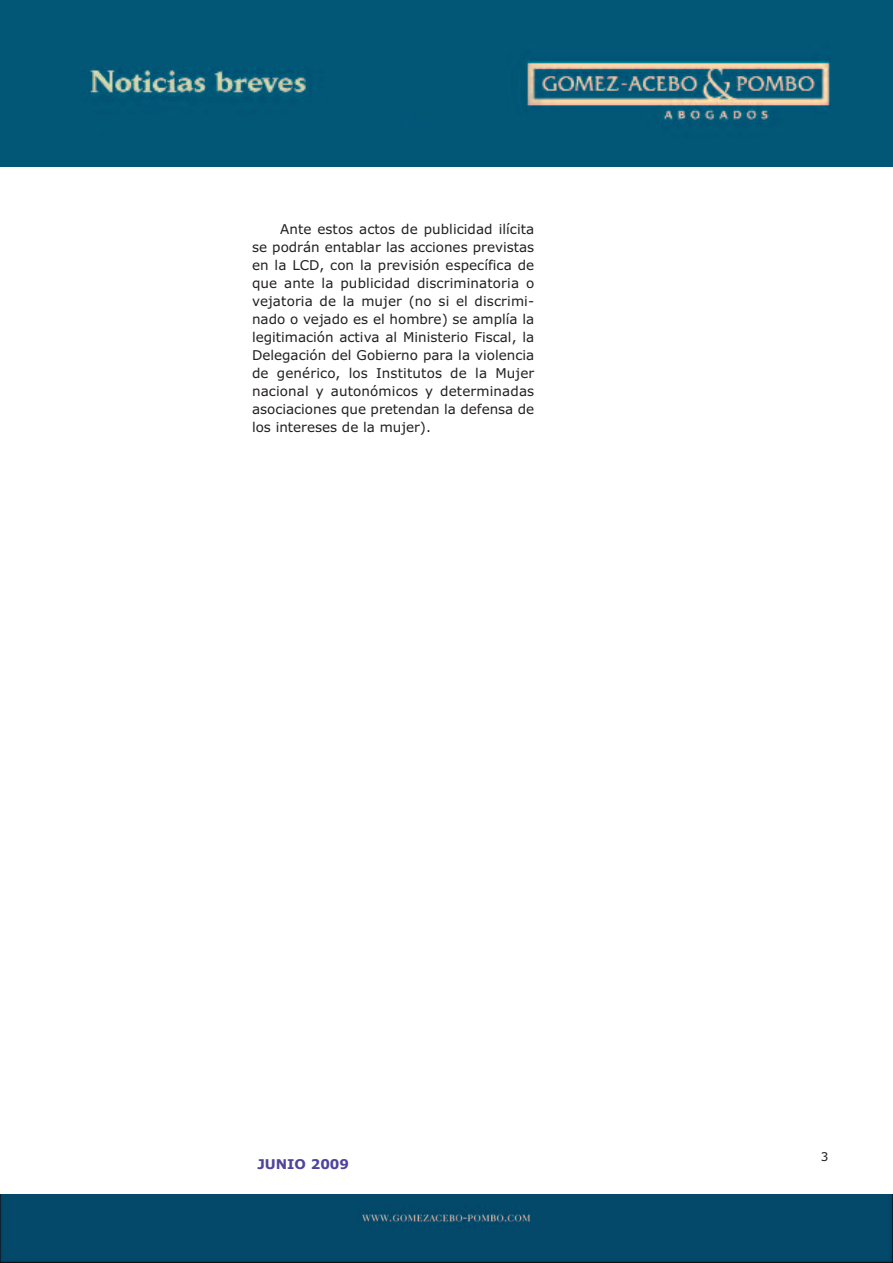
<style>
.page{position:relative;width:893px;height:1263px;background:#fff}
.page>*{position:absolute;margin:0;border:0;box-sizing:border-box;transform-origin:0 0}
.t1{font:13.5px/18px "Verdana";color:#231f20;text-align:justify}
.t2{font:700 13.5px "Verdana";color:#4e449c}
.t3{font:12px "Verdana";color:#231f20}
</style>
<div class="page">
<div style="left:0;top:1195px;width:893px;height:68px;background:#04496a"></div>
<img style="left:0;top:0;width:893px;height:166px">
<p class="t1" style="left:252px;top:220px;width:284px;text-indent:28px">Ante estos actos de publicidad ilícita se podrán entablar las acciones previstas en la LCD, con la previsión específica de que ante la publicidad discriminatoria o vejatoria de la mujer (no si el discrimi&shy;nado o vejado es el hombre) se amplía la legitimación activa al Ministerio Fiscal, la Delegación del Gobierno para la violencia de genérico, los Institutos de la Mujer nacional y autonómicos y determinadas asociaciones que pretendan la defensa de los intereses de la mujer).</p>
<p class="t2" style="left:257px;top:1157px;width:93px">JUNIO 2009</p>
<p class="t3" style="left:821px;top:1150px;width:9px">3</p>
</div>
